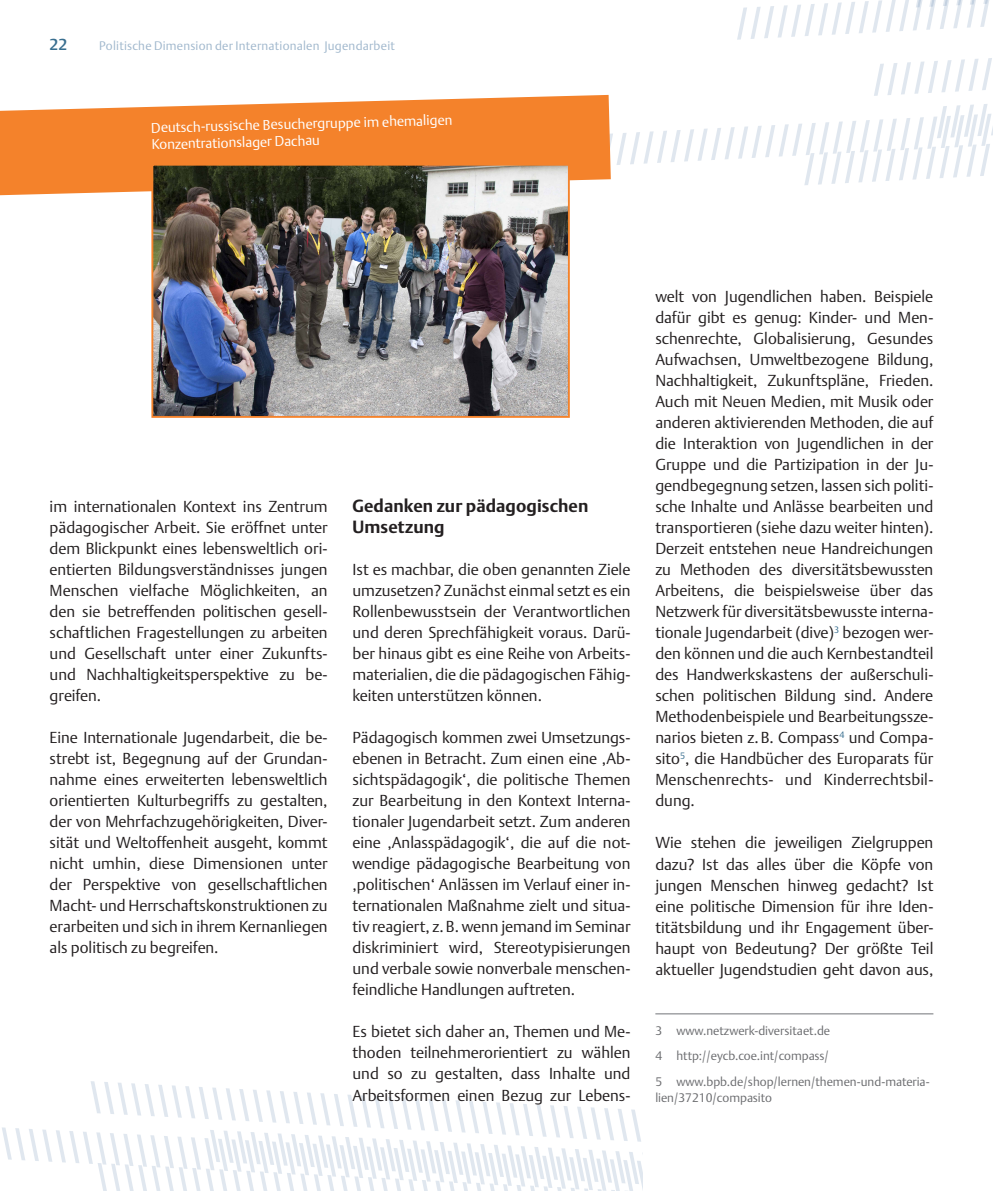
<style>
.page{position:relative;width:993px;height:1191px;background:#fff}
.page>*{position:absolute;margin:0;border:0;box-sizing:border-box;transform-origin:0 0}
.t1{font:700 17.5px/21px "DTL Argo T";letter-spacing:.005em;color:#231f20}
.t2{font:300 15.75px/21px "DTL Argo T";color:#231f20;text-align:justify}
.t3{font:500 15.75px "DTL Argo T";color:#386e8f}
.t4{font:300 14px/17.3px "DTL Argo T";color:#fff}
.t5{font:300 12.25px/25.7px "DTL Argo T";color:#6c6d70}
.t6{font:300 12.25px "DTL Argo T";letter-spacing:.015em;color:#a1b8cd}
</style>
<div class="page">
<svg style="left:91px;top:1081px;width:547px;height:42px"></svg>
<svg style="left:2px;top:1123px;width:640px;height:68px"></svg>
<svg style="left:607px;top:0;width:385px;height:185px"></svg>
<hr style="left:655px;top:1013px;width:278px;height:1px;background:#939598">
<svg style="left:0;top:95px;width:610px;height:100px;background:#f59043"></svg>
<img style="left:154px;top:167px;width:412px;height:248px">
<div style="left:151px;top:164px;width:418px;height:254px;border:2px solid #f4822b"></div>
<p class="t3" style="left:50px;top:35px;width:19px">22</p>
<p class="t6" style="left:99px;top:39px;width:297px">Politische Dimension der Internationalen Jugendarbeit</p>
<p class="t4" style="left:151px;top:118px;width:303px;rotate:-1deg">Deutsch-russische Besuchergruppe im ehemaligen<br>Konzentrationslager Dachau</p>
<p class="t2" style="left:50px;top:496px;width:279px">im internationalen Kontext ins Zentrum pädagogischer Arbeit. Sie eröffnet unter dem Blickpunkt eines lebensweltlich ori&shy;entierten Bildungsverständnisses jungen Menschen vielfache Möglichkeiten, an den sie betreffenden politischen gesell&shy;schaftlichen Fragestellungen zu arbeiten und Gesellschaft unter einer Zukunfts&shy;und Nachhaltigkeitsperspektive zu be&shy;greifen.</p>
<p class="t2" style="left:50px;top:727px;width:279px">Eine Internationale Jugendarbeit, die be&shy;strebt ist, Begegnung auf der Grundan&shy;nahme eines erweiterten lebensweltlich orientierten Kulturbegriffs zu gestalten, der von Mehrfachzugehörigkeiten, Diver&shy;sität und Weltoffenheit ausgeht, kommt nicht umhin, diese Dimensionen unter der Perspektive von gesellschaftlichen Macht- und Herrschaftskonstruktionen zu erarbeiten und sich in ihrem Kernanliegen als politisch zu begreifen.</p>
<p class="t1" style="left:352px;top:495px;width:237px">Gedanken zur pädagogischen<br>Umsetzung</p>
<p class="t2" style="left:352px;top:559px;width:279px">Ist es machbar, die oben genannten Ziele umzusetzen? Zunächst einmal setzt es ein Rollenbewusstsein der Verantwortlichen und deren Sprechfähigkeit voraus. Darü&shy;ber hinaus gibt es eine Reihe von Arbeits&shy;materialien, die die pädagogischen Fähig&shy;keiten unterstützen können.</p>
<p class="t2" style="left:352px;top:727px;width:279px">Pädagogisch kommen zwei Umsetzungs&shy;ebenen in Betracht. Zum einen eine ‚Ab&shy;sichtspädagogik‘, die politische Themen zur Bearbeitung in den Kontext Interna&shy;tionaler Jugendarbeit setzt. Zum anderen eine ‚Anlasspädagogik‘, die auf die not&shy;wendige pädagogische Bearbeitung von ‚politischen‘ Anlässen im Verlauf einer in&shy;ternationalen Maßnahme zielt und situa&shy;tiv reagiert, z.B. wenn jemand im Seminar diskriminiert wird, Stereotypisierungen und verbale sowie nonverbale menschen&shy;feindliche Handlungen auftreten.</p>
<p class="t2" style="left:352px;top:1021px;width:279px">Es bietet sich daher an, Themen und Me&shy;thoden teilnehmerorientiert zu wählen und so zu gestalten, dass Inhalte und Arbeitsformen einen Bezug zur Lebens-</p>
<p class="t2" style="left:655px;top:286px;width:279px">welt von Jugendlichen haben. Beispiele dafür gibt es genug: Kinder- und Men&shy;schenrechte, Globalisierung, Gesundes Aufwachsen, Umweltbezogene Bildung, Nachhaltigkeit, Zukunftspläne, Frieden.<br>Auch mit Neuen Medien, mit Musik oder anderen aktivierenden Methoden, die auf die Interaktion von Jugendlichen in der Gruppe und die Partizipation in der Ju&shy;gendbegegnung setzen, lassen sich politi&shy;sche Inhalte und Anlässe bearbeiten und transportieren (siehe dazu weiter hinten).<br>Derzeit entstehen neue Handreichungen zu Methoden des diversitätsbewussten Arbeitens, die beispielsweise über das Netzwerk für diversitätsbewusste interna&shy;tionale Jugendarbeit (dive)<sup>3</sup> bezogen wer&shy;den können und die auch Kernbestandteil des Handwerkskastens der außerschuli&shy;schen politischen Bildung sind. Andere Methodenbeispiele und Bearbeitungssze&shy;narios bieten z.B. Compass<sup>4</sup> und Compa&shy;sito<sup>5</sup>, die Handbücher des Europarats für Menschenrechts- und Kinderrechtsbil&shy;dung.</p>
<p class="t2" style="left:655px;top:832px;width:279px">Wie stehen die jeweiligen Zielgruppen dazu? Ist das alles über die Köpfe von jungen Menschen hinweg gedacht? Ist eine politische Dimension für ihre Iden&shy;titätsbildung und ihr Engagement über&shy;haupt von Bedeutung? Der größte Teil aktueller Jugendstudien geht davon aus,</p>
<p class="t5" style="left:655px;top:1017px;width:276px">3 www.netzwerk-diversitaet.de<br>4 http://eycb.coe.int/compass/<br>5 www.bpb.de/shop/lernen/themen-und-materia-</p>
<p class="t5" style="left:655px;top:1084px;width:118px">lien/37210/compasito</p>
</div>
